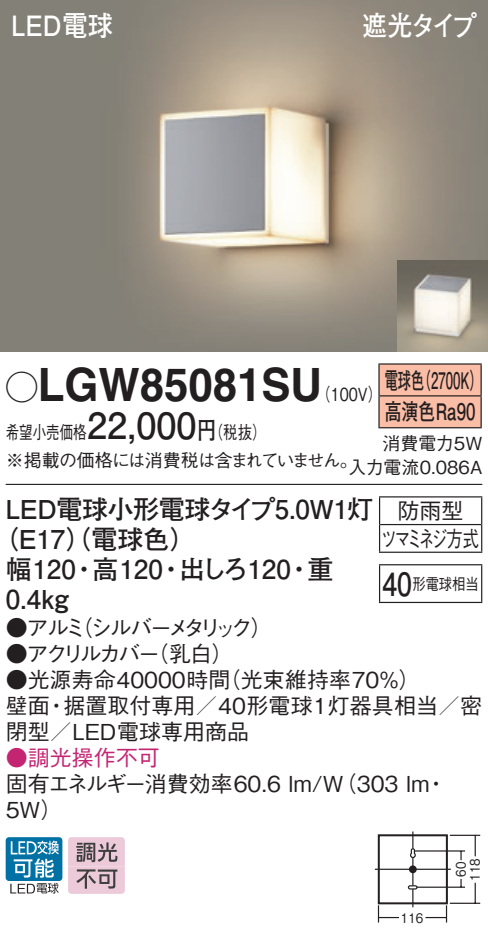
<style>
.page{position:relative;width:488px;height:945px;background:#fff}
.page>*{position:absolute;margin:0;border:0;box-sizing:border-box;transform-origin:0 0}
.t1{font:700 46px "Helvetica LT Std";color:#231f20;scale:.95 1}
.t2{font:700 36px "Futo Go B101 Pro";color:#231f20}
.t3{font:700 32px "Futo Go B101 Pro";color:#231f20;scale:.83 1}
.t4{font:700 28px "Futo Go B101 Pro";color:#fff;scale:.9 1}
.t5{font:700 26px/30px "Futo Go B101 Pro";letter-spacing:-.015em;color:#231f20}
.t6{font:700 22.8px/32px "Futo Go B101 Pro";color:#231f20;scale:.58 1}
.t7{font:500 22px/26px "Gothic BBB Pro";color:#231f20}
.t8{font:500 22px "Gothic BBB Pro";letter-spacing:-.24em;color:#231f20}
.t9{font:500 22px/27.6px "Gothic BBB Pro";letter-spacing:-.105em;color:#231f20;text-align:center}
.t10{font:500 22px "Gothic BBB Pro";letter-spacing:-.14em;color:#231f20}
.t11{font:500 22px "Gothic BBB Pro";color:#c42573}
.t12{font:500 18px/28px "Gothic BBB Pro";letter-spacing:-.04em;color:#231f20;scale:.75 1}
.t13{font:500 18px/24px "Gothic BBB Pro";color:#231f20;text-align:right}
.t14{font:500 18px "Gothic BBB Pro";color:#231f20;scale:.8 1}
.t15{font:500 16px "Gothic BBB Pro";color:#231f20;scale:.83 1}
.t16{font:500 13.2px/14px "Gothic BBB Pro";color:#231f20;text-align:center;scale:.9 1}
.s1{font-family:"Ford Classification 1";font-weight:400;font-size:32px}
.s2{font-family:"Futo Go B101 Pro";font-weight:700;font-size:24px}
</style>
<div class="page">
<hr style="left:375px;top:869px;width:75px;height:1px;background:#231f20">
<svg style="left:407px;top:831px;width:11px;height:76px"></svg>
<div style="left:409px;top:865px;width:7px;height:8px;background:#231f20;border-radius:50%"></div>
<hr style="left:449px;top:835px;width:31px;height:1px;background:#231f20">
<hr style="left:415px;top:850px;width:50px;height:2px;background:#231f20">
<hr style="left:449px;top:903px;width:31px;height:1px;background:#231f20">
<hr style="left:417px;top:886px;width:48px;height:2px;background:#231f20">
<svg style="left:474px;top:883px;width:1px;height:20px"></svg>
<svg style="left:474px;top:836px;width:1px;height:20px"></svg>
<svg style="left:377px;top:905px;width:22px;height:18px"></svg>
<svg style="left:425px;top:905px;width:22px;height:18px"></svg>
<div style="left:377px;top:834px;width:70px;height:70px;border:2px solid #231f20"></div>
<img style="left:0;top:0;width:488px;height:351px">
<img style="left:397px;top:261px;width:91px;height:90px">
<div style="left:6px;top:837px;width:56px;height:44px;background:#0071a5;border-radius:3px"></div>
<svg style="left:10px;top:841px;width:49px;height:52px"></svg>
<svg style="left:68px;top:837px;width:57px;height:57px;background:#c9afbb"></svg>
<hr style="left:6px;top:484px;width:476px;height:1px;background:#231f20">
<div style="left:379px;top:365px;width:101px;height:62px;background:#fabda6"></div>
<hr style="left:378px;top:363px;width:103px;height:2px;background:#231f20">
<hr style="left:378px;top:365px;width:1px;height:30px;background:#231f20">
<hr style="left:480px;top:365px;width:1px;height:30px;background:#231f20">
<hr style="left:378px;top:395px;width:103px;height:2px;background:#231f20">
<hr style="left:378px;top:396px;width:1px;height:31px;background:#231f20">
<hr style="left:480px;top:396px;width:1px;height:31px;background:#231f20">
<hr style="left:378px;top:427px;width:103px;height:1px;background:#231f20">
<svg style="left:379px;top:498px;width:1px;height:54px"></svg>
<hr style="left:379px;top:496px;width:103px;height:2px;background:#231f20">
<svg style="left:481px;top:497px;width:1px;height:55px"></svg>
<hr style="left:380px;top:524px;width:101px;height:1px;background:#231f20">
<hr style="left:379px;top:552px;width:103px;height:1px;background:#231f20">
<hr style="left:379px;top:565px;width:1px;height:37px;background:#231f20">
<hr style="left:379px;top:564px;width:103px;height:1px;background:#231f20">
<hr style="left:481px;top:565px;width:1px;height:37px;background:#231f20">
<hr style="left:379px;top:602px;width:103px;height:1px;background:#231f20">
<p class="t4" style="left:11px;top:3px;width:114px">LED電球</p>
<p class="t4" style="left:362px;top:3px;width:129px">遮光タイプ</p>
<h1 class="t1" style="left:6px;top:357px;width:334px"><span class="s1">A</span>LGW85081SU</h1>
<p class="t14" style="left:197px;top:417px;width:88px">（<span class="s2">円</span>税抜(</p>
<p class="t6" style="left:417px;top:361px;width:115px">（2700 (K</p>
<p class="t6" style="left:384px;top:361px;width:158px">電球色<br>高演色Ra90</p>
<p class="t14" style="left:316px;top:380px;width:84px">（100 (V</p>
<h2 class="t2" style="left:87px;top:396px;width:111px">22,000</h2>
<p class="t12" style="left:6px;top:416px;width:471px">希望小売価格<br>※掲載の価格には消費税は含まれていません。</p>
<p class="t5" style="left:6px;top:491px;width:369px">LED電球小形電球タイプ5.0W 灯1</p>
<p class="t5" style="left:-8px;top:521px;width:206px">（E17（）電球色(</p>
<p class="t5" style="left:307px;top:551px;width:27px">重</p>
<p class="t13" style="left:348px;top:429px;width:135px">消費電力5W<br>入力電流0.086A</p>
<p class="t9" style="left:381px;top:494px;width:99px">防雨型<br>ツマミネジ方式</p>
<p class="t15" style="left:412px;top:571px;width:81px">形電球相当</p>
<p class="t5" style="left:6px;top:551px;width:72px">幅120<br>0.4kg</p>
<p class="t5" style="left:92px;top:551px;width:72px">高120</p>
<p class="t5" style="left:179px;top:551px;width:113px">出しろ120</p>
<p class="t5" style="left:71px;top:551px;width:27px">・</p>
<p class="t5" style="left:158px;top:551px;width:27px">・</p>
<p class="t5" style="left:286px;top:551px;width:27px">・</p>
<h3 class="t3" style="left:382px;top:558px;width:37px">40</h3>
<p class="t8" style="left:71px;top:610px;width:203px">（シルバーメタリック(</p>
<p class="t7" style="left:6px;top:612px;width:83px">●アルミ</p>
<p class="t7" style="left:147px;top:638px;width:88px">（乳白(</p>
<p class="t10" style="left:6px;top:636px;width:156px">●アクリルカバー</p>
<p class="t7" style="left:219px;top:664px;width:203px">（光束維持率70％(</p>
<p class="t7" style="left:63px;top:664px;width:420px;text-indent:-58px">●光源寿命40000時間<br>据置取付専用／40形電球1灯器具相当／密</p>
<p class="t7" style="left:6px;top:690px;width:245px">壁面<br>閉型／LED電球専用商品</p>
<p class="t11" style="left:6px;top:740px;width:155px">●調光操作不可</p>
<p class="t7" style="left:46px;top:690px;width:24px">・</p>
<p class="t7" style="left:6px;top:768px;width:425px">固有エネルギー消費効率60.6 lm （W/ 303 lm<br>5W(</p>
<p class="t7" style="left:425px;top:768px;width:23px">・</p>
<p class="t16" style="left:400px;top:909px;width:26px">116</p>
<p class="t16" style="left:452px;top:881px;width:26px;rotate:-90deg">60<br>118</p>
</div>
